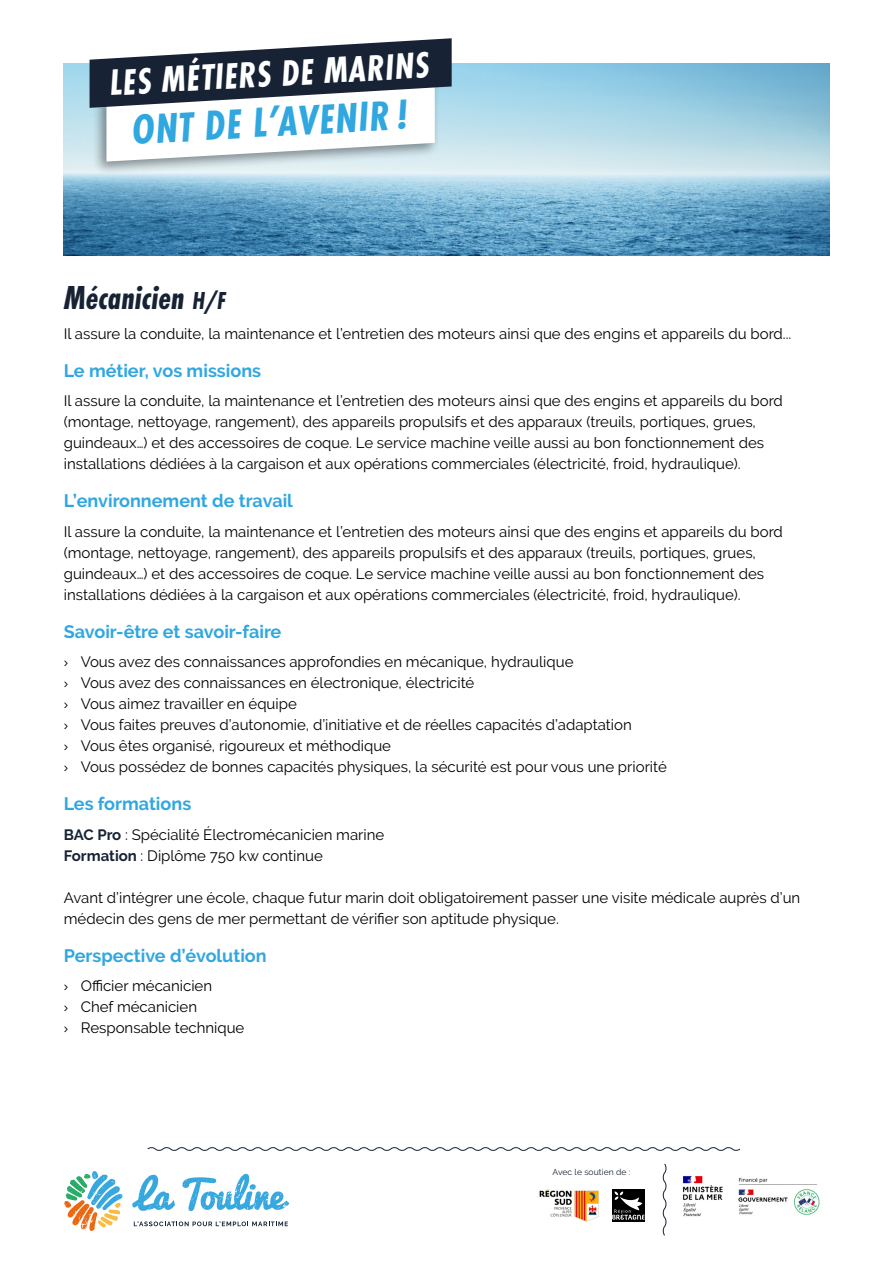
<style>
.page{position:relative;width:893px;height:1263px;background:#fff}
.page>*{position:absolute;margin:0;border:0;box-sizing:border-box;transform-origin:0 0}
.t1{font:italic 700 43.5px "Futura PT Cond";color:#31a7e0}
.t2{font:italic 700 38.1px "Futura PT Cond";color:#fff}
.t3{font:italic 700 34.5px "Futura PT Cond";color:#172335}
.t4{font:700 18px "Raleway";color:#31a7e0}
.t5{font:15px/21px "Raleway";color:#000}
.t6{font:8.55px "Raleway";letter-spacing:.01em;color:#172335}
.s1{font-size:25.5px}
.s2{font-family:"Proxima Nova"}
.s3{font-weight:700;color:#172335}
</style>
<div class="page">
<img style="left:64px;top:64px;width:765px;height:191px">
<svg style="left:147px;top:1147px;width:594px;height:4px"></svg>
<div style="left:92px;top:74px;width:348px;height:101px;background:#000;opacity:.4"></div>
<svg style="left:90px;top:38px;width:362px;height:124px"></svg>
<svg style="left:134px;top:1221px;width:154px;height:5px"></svg>
<svg style="left:132px;top:1174px;width:43px;height:37px"></svg>
<svg style="left:182px;top:1174px;width:107px;height:37px"></svg>
<svg style="left:64px;top:1171px;width:59px;height:60px"></svg>
<img style="left:683px;top:1176px;width:137px;height:41px">
<svg style="left:662px;top:1163px;width:5px;height:73px"></svg>
<img style="left:539px;top:1189px;width:60px;height:33px">
<svg style="left:612px;top:1189px;width:32px;height:32px"></svg>
<svg style="left:612px;top:1191px;width:32px;height:28px"></svg>
<h2 class="t2" style="left:109px;top:60px;width:322px;rotate:-3deg">LES MÉTIERS DE MARINS</h2>
<h1 class="t1" style="left:130px;top:104px;width:278px;rotate:-3deg">ONT DE L’AVENIR !</h1>
<h3 class="t3" style="left:64px;top:278px;width:163px">Mécanicien <span class="s1">H/F</span></h3>
<p class="t5" style="left:64px;top:323px;width:729px">Il assure la conduite, la maintenance et l’entretien des moteurs ainsi que des engins et appareils du bord...</p>
<p class="t4" style="left:64px;top:360px;width:199px">Le métier, vos missions</p>
<p class="t5" style="left:64px;top:390px;width:721px">Il assure la conduite, la maintenance et l’entretien des moteurs ainsi que des engins et appareils du bord (montage, nettoyage, rangement), des appareils propulsifs et des apparaux (treuils, portiques, grues, guindeaux…) et des accessoires de coque. Le service machine veille aussi au bon fonctionnement des installations dédiées à la cargaison et aux opérations commerciales (électricité, froid, hydraulique).</p>
<p class="t4" style="left:64px;top:490px;width:231px">L’environnement de travail</p>
<p class="t5" style="left:64px;top:521px;width:721px">Il assure la conduite, la maintenance et l’entretien des moteurs ainsi que des engins et appareils du bord (montage, nettoyage, rangement), des appareils propulsifs et des apparaux (treuils, portiques, grues, guindeaux…) et des accessoires de coque. Le service machine veille aussi au bon fonctionnement des installations dédiées à la cargaison et aux opérations commerciales (électricité, froid, hydraulique).</p>
<p class="t4" style="left:64px;top:621px;width:219px">Savoir-être et savoir-faire</p>
<p class="t5" style="left:64px;top:651px;width:605px"><span class="s2">›</span> Vous avez des connaissances approfondies en mécanique, hydraulique<br><span class="s2">›</span> Vous avez des connaissances en électronique, électricité<br><span class="s2">›</span> Vous aimez travailler en équipe<br><span class="s2">›</span> Vous faites preuves d’autonomie, d’initiative et de réelles capacités d’adaptation<br><span class="s2">›</span> Vous êtes organisé, rigoureux et méthodique<br><span class="s2">›</span> Vous possédez de bonnes capacités physiques, la sécurité est pour vous une priorité</p>
<p class="t4" style="left:64px;top:794px;width:129px">Les formations</p>
<p class="t5" style="left:64px;top:824px;width:322px"><span class="s3">BAC Pro</span> : Spécialité Électromécanicien marine<br><span class="s3">Formation</span> : Diplôme 750 kw continue</p>
<p class="t5" style="left:64px;top:887px;width:738px">Avant d’intégrer une école, chaque futur marin doit obligatoirement passer une visite médicale auprès d’un médecin des gens de mer permettant de vérifier son aptitude physique.</p>
<p class="t4" style="left:64px;top:945px;width:204px">Perspective d’évolution</p>
<p class="t5" style="left:64px;top:975px;width:182px"><span class="s2">›</span> Officier mécanicien<br><span class="s2">›</span> Chef mécanicien<br><span class="s2">›</span> Responsable technique</p>
<p class="t6" style="left:552px;top:1167px;width:79px">Avec le soutien de :</p>
</div>
